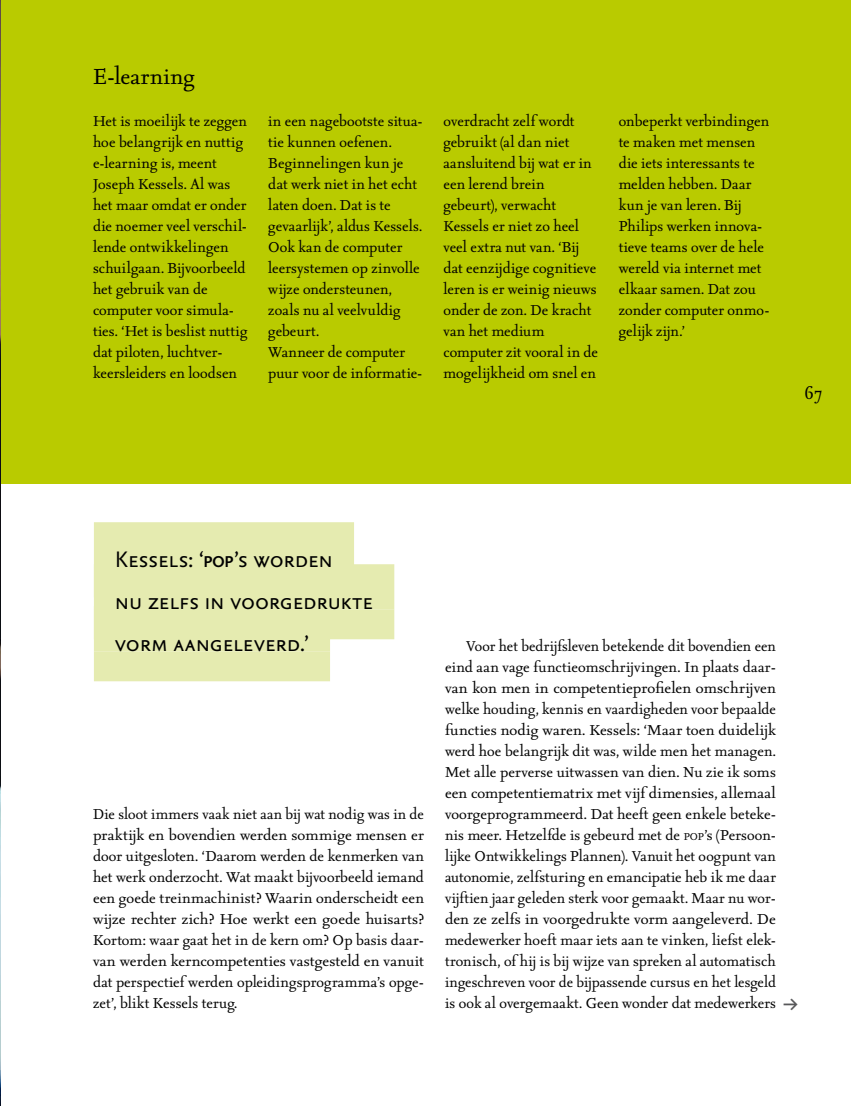
<style>
.page{position:relative;width:851px;height:1106px;background:#fff}
.page>*{position:absolute;margin:0;border:0;box-sizing:border-box;transform-origin:0 0}
.t1{font:30.75px "Seria Sans Regular Expert";color:#58585a}
.t2{font:27px/42px "Seria Sans Regular Caps";letter-spacing:-.01em;color:#000}
.t3{font:26.25px "Seria";letter-spacing:.02em;color:#000}
.t4{font:italic 22.5px "Seria";color:#000}
.t5{font:17.25px/21px "Seria";letter-spacing:.005em;color:#000}
.s1{font-family:"Seria Sans Bold Caps";font-size:18.9px}
.s2{font-family:"Seria Regular Caps";font-size:12.15px}
</style>
<div class="page">
<div style="left:94px;top:522px;width:260px;height:45px;background:#e5ebb0"></div>
<div style="left:94px;top:564px;width:300px;height:45px;background:#e5ebb0"></div>
<div style="left:94px;top:609px;width:300px;height:30px;background:#e5ebb0"></div>
<div style="left:94px;top:606px;width:236px;height:45px;background:#e5ebb0"></div>
<div style="left:94px;top:651px;width:236px;height:30px;background:#e5ebb0"></div>
<div style="left:0;top:0;width:850px;height:483px;background:#b9cb00"></div>
<img style="left:0;top:0;width:1px;height:1106px">
<h3 class="t3" style="left:93px;top:63px;width:103px">E-learning</h3>
<p class="t5" style="left:93px;top:111px;width:156px">Het is moeilijk te zeggen hoe belangrijk en nuttig e-learning is, meent<br>Joseph Kessels. Al was het maar omdat er onder die noemer veel verschil&shy;lende ontwikkelingen schuilgaan. Bijvoorbeeld het gebruik van de computer voor simula&shy;ties. ‘Het is beslist nuttig dat piloten, luchtver&shy;keersleiders en loodsen</p>
<p class="t5" style="left:268px;top:111px;width:156px">in een nagebootste situa&shy;tie kunnen oefenen.<br>Beginnelingen kun je dat werk niet in het echt laten doen. Dat is te gevaarlijk’, aldus Kessels.<br>Ook kan de computer leersystemen op zinvolle wijze ondersteunen, zoals nu al veelvuldig gebeurt.<br>Wanneer de computer puur voor de informatie-</p>
<p class="t5" style="left:443px;top:111px;width:156px">overdracht zelf wordt gebruikt (al dan niet aansluitend bij wat er in een lerend brein gebeurt), verwacht<br>Kessels er niet zo heel veel extra nut van. ‘Bij dat eenzijdige cognitieve leren is er weinig nieuws onder de zon. De kracht van het medium computer zit vooral in de mogelijkheid om snel en</p>
<p class="t5" style="left:618px;top:111px;width:152px">onbeperkt verbindingen te maken met mensen die iets interessants te melden hebben. Daar kun je van leren. Bij<br>Philips werken innova&shy;tieve teams over de hele wereld via internet met elkaar samen. Dat zou zonder computer onmo&shy;gelijk zijn.’</p>
<h3 class="t4" style="left:804px;top:382px;width:18px">67</h3>
<h2 class="t2" style="left:115px;top:539px;width:260px">Kessels: ‘<span class="s1">pop</span>’s worden<br>nu zelfs in voorgedrukte vorm aangeleverd.’</h2>
<p class="t5" style="left:93px;top:804px;width:332px;text-align:justify">Die sloot immers vaak niet aan bij wat nodig was in de praktijk en bovendien werden sommige mensen er door uitgesloten. ‘Daarom werden de kenmerken van het werk onderzocht. Wat maakt bijvoorbeeld iemand een goede treinmachinist? Waarin onderscheidt een wijze rechter zich? Hoe werkt een goede huisarts?<br>Kortom: waar gaat het in de kern om? Op basis daar&shy;van werden kerncompetenties vastgesteld en vanuit dat perspectief werden opleidingsprogramma’s opge&shy;zet’, blikt Kessels terug.</p>
<p class="t5" style="left:445px;top:636px;width:332px;text-align:justify;text-indent:21px">Voor het bedrijfsleven betekende dit bovendien een eind aan vage functieomschrijvingen. In plaats daar&shy;van kon men in competentieprofielen omschrijven welke houding, kennis en vaardigheden voor bepaalde functies nodig waren. Kessels: ‘Maar toen duidelijk werd hoe belangrijk dit was, wilde men het managen.<br>Met alle perverse uitwassen van dien. Nu zie ik soms een competentiematrix met vijf dimensies, allemaal voorgeprogrammeerd. Dat heeft geen enkele beteke&shy;nis meer. Hetzelfde is gebeurd met de <span class="s2">pop</span>’s (Persoon&shy;lijke Ontwikkelings Plannen). Vanuit het oogpunt van autonomie, zelfsturing en emancipatie heb ik me daar vijftien jaar geleden sterk voor gemaakt. Maar nu wor&shy;den ze zelfs in voorgedrukte vorm aangeleverd. De medewerker hoeft maar iets aan te vinken, liefst elek&shy;tronisch, of hij is bij wijze van spreken al automatisch ingeschreven voor de bijpassende cursus en het lesgeld is ook al overgemaakt. Geen wonder dat medewerkers</p>
<h1 class="t1" style="left:782px;top:986px;width:16px">M</h1>
</div>
